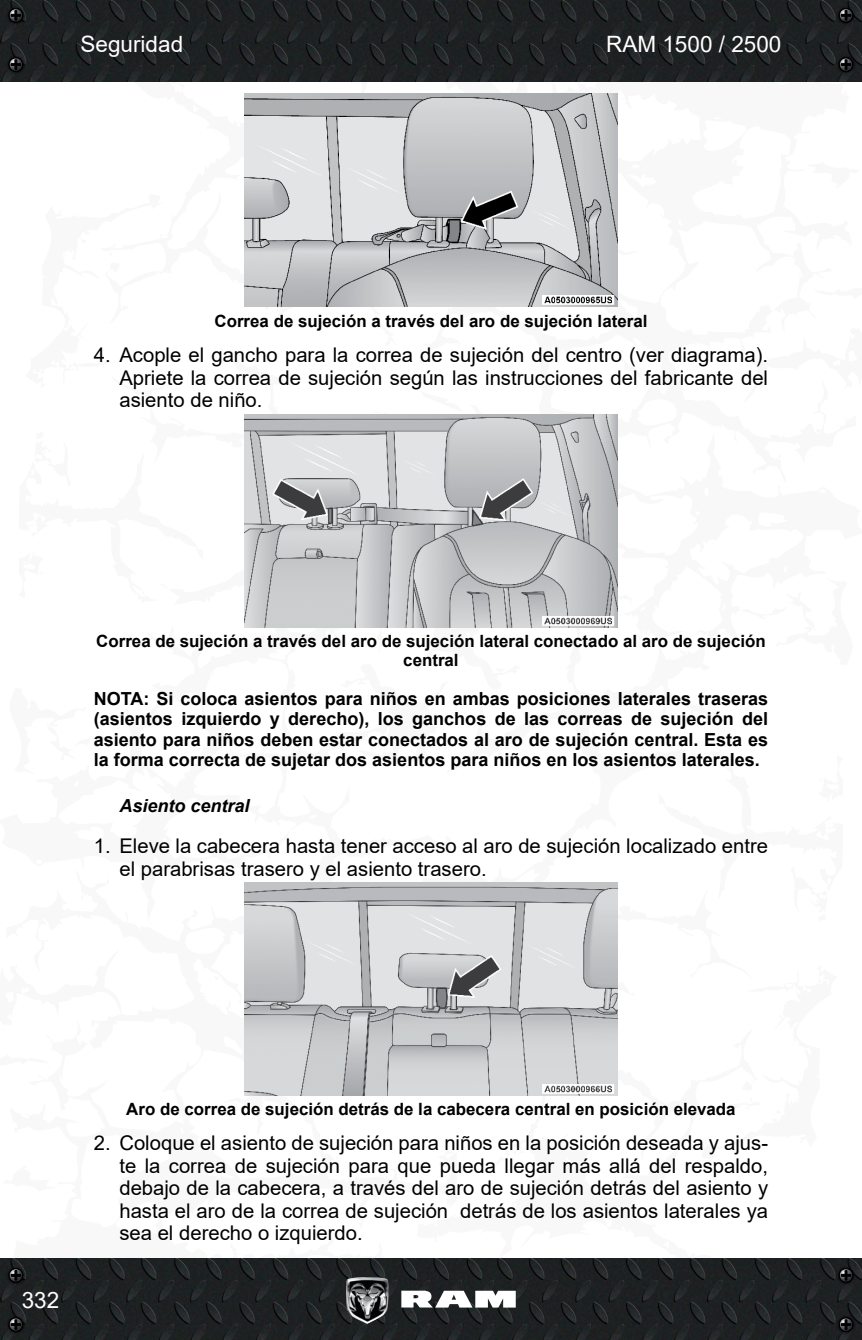
<style>
.page{position:relative;width:862px;height:1340px;background:#fff}
.page>*{position:absolute;margin:0;border:0;box-sizing:border-box;transform-origin:0 0}
.t1{font:22.5px "Arial";color:#fff}
._5_Números{font:20.25px/22.5px "Arial";color:#000;text-align:justify}
._6_NOTA{font:700 18px/20.2px "Arial";color:#000;text-align:justify}
._3a_Negritas{font:italic 700 18px "Arial";color:#000}
._7_Pie_de_fot{font:700 16.88px/19.1px "Arial";color:#000;text-align:center}
</style>
<div class="page">
<svg style="left:861px;top:39px;width:1px;height:1259px"></svg>
<img style="left:0;top:0;width:861px;height:81px">
<img style="left:0;top:1258px;width:861px;height:81px">
<svg style="left:401px;top:1290px;width:114px;height:17px"></svg>
<img style="left:346px;top:1276px;width:42px;height:47px">
<img style="left:5px;top:4px;width:22px;height:22px">
<svg style="left:8px;top:8px;width:16px;height:15px"></svg>
<img style="left:5px;top:1264px;width:22px;height:22px">
<svg style="left:8px;top:1267px;width:16px;height:15px"></svg>
<img style="left:834px;top:4px;width:22px;height:22px">
<svg style="left:837px;top:8px;width:16px;height:15px"></svg>
<img style="left:834px;top:1264px;width:22px;height:22px">
<svg style="left:837px;top:1267px;width:16px;height:15px"></svg>
<img style="left:5px;top:53px;width:22px;height:23px">
<svg style="left:8px;top:57px;width:16px;height:15px"></svg>
<img style="left:5px;top:1313px;width:22px;height:22px">
<svg style="left:8px;top:1316px;width:16px;height:15px"></svg>
<img style="left:834px;top:53px;width:22px;height:23px">
<svg style="left:837px;top:57px;width:16px;height:15px"></svg>
<img style="left:834px;top:1313px;width:22px;height:22px">
<svg style="left:837px;top:1316px;width:16px;height:15px"></svg>
<img style="left:244px;top:94px;width:373px;height:212px">
<img style="left:244px;top:414px;width:373px;height:213px">
<img style="left:244px;top:882px;width:373px;height:213px">
<p class="t1" style="left:80px;top:29px;width:104px">Seguridad</p>
<p class="t1" style="left:605px;top:29px;width:177px">RAM 1500 / 2500</p>
<p class="_7_Pie_de_fot" style="left:214px;top:311px;width:434px">Correa de sujeción a través del aro de sujeción lateral</p>
<p class="_5_Números" style="left:119px;top:343px;width:649px;text-indent:-26px">4. Acople el gancho para la correa de sujeción del centro (ver diagrama).<br>Apriete la correa de sujeción según las instrucciones del fabricante del asiento de niño.</p>
<p class="_7_Pie_de_fot" style="left:96px;top:631px;width:670px">Correa de sujeción a través del aro de sujeción lateral conectado al aro de sujeción central</p>
<p class="_6_NOTA" style="left:94px;top:688px;width:675px">NOTA: Si coloca asientos para niños en ambas posiciones laterales traseras (asientos izquierdo y derecho), los ganchos de las correas de sujeción del asiento para niños deben estar conectados al aro de sujeción central. Esta es la forma correcta de sujetar dos asientos para niños en los asientos laterales.</p>
<p class="_3a_Negritas" style="left:119px;top:793px;width:132px">Asiento central</p>
<p class="_5_Números" style="left:119px;top:834px;width:649px;text-indent:-26px">1. Eleve la cabecera hasta tener acceso al aro de sujeción localizado entre el parabrisas trasero y el asiento trasero.</p>
<p class="t1" style="left:22px;top:1284px;width:39px">332</p>
<p class="_7_Pie_de_fot" style="left:126px;top:1099px;width:610px">Aro de correa de sujeción detrás de la cabecera central en posición elevada</p>
<p class="_5_Números" style="left:119px;top:1131px;width:649px;text-indent:-26px">2. Coloque el asiento de sujeción para niños en la posición deseada y ajus&shy;te la correa de sujeción para que pueda llegar más allá del respaldo, debajo de la cabecera, a través del aro de sujeción detrás del asiento y hasta el aro de la correa de sujeción detrás de los asientos laterales ya sea el derecho o izquierdo.</p>
</div>
